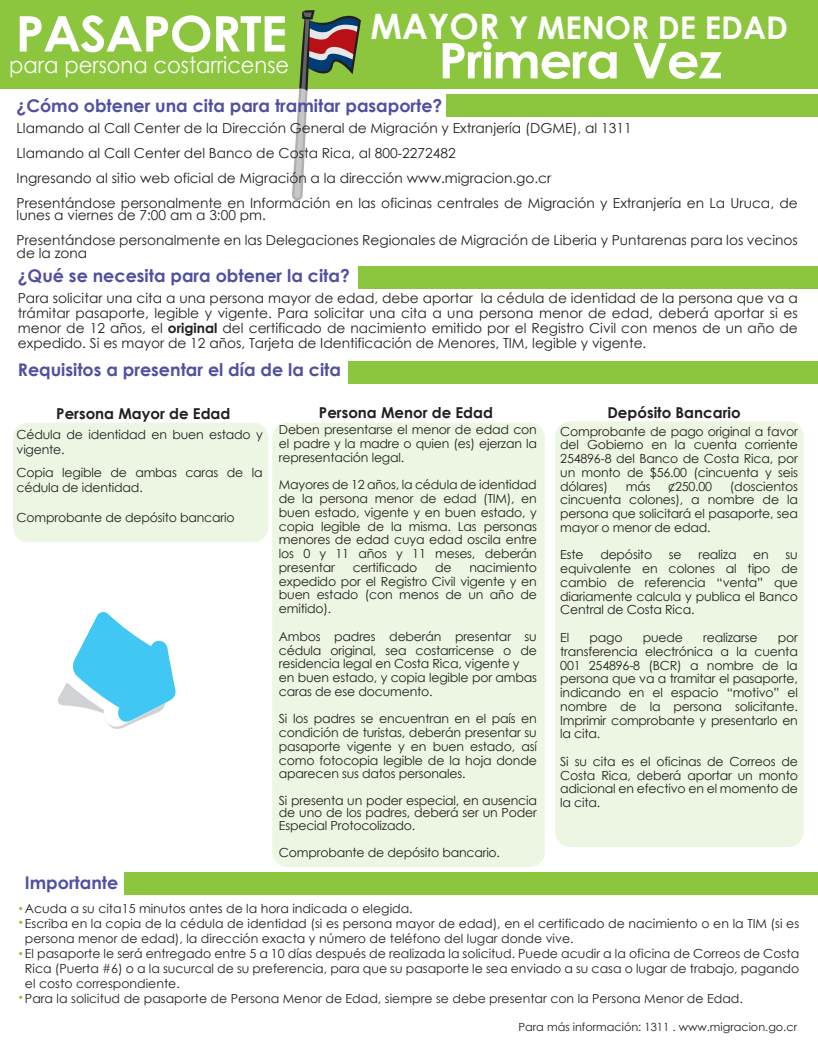
<style>
.page{position:relative;width:818px;height:1043px;background:#fff}
.page>*{position:absolute;margin:0;border:0;box-sizing:border-box;transform-origin:0 0}
.t1{font:700 49.12px "Century Gothic";letter-spacing:-.025em;color:#fff;scale:1.05 1}
.t2{font:700 31.25px "Century Gothic";color:#fff}
.t3{font:22.5px "Century Gothic";color:#fff;scale:.93 1}
.t4{font:700 17.5px "Century Gothic";color:#504fa1}
.t5{font:700 15px "Century Gothic";color:#231f20}
.t6{font:13.75px/25px "Century Gothic";color:#231f20}
.t7{font:12.5px/13.8px "Century Gothic";letter-spacing:-.015em;color:#231f20;text-align:justify}
.t8{font:11.25px "Century Gothic";color:#231f20}
.s1{font-size:35px}
.s2{font-weight:700}
</style>
<div class="page">
<div style="left:13px;top:423px;width:255px;height:119px;background:#edf6e2;border-radius:15px"></div>
<div style="left:555px;top:421px;width:248px;height:426px;background:#edf6e2;border-radius:15px"></div>
<div style="left:272px;top:423px;width:273px;height:444px;background:#edf6e2;border-radius:15px"></div>
<div style="left:0;top:0;width:818px;height:88px;background:#8bc63e"></div>
<svg style="left:292px;top:10px;width:69px;height:81px"></svg>
<div style="left:269px;top:88px;width:63px;height:208px;background:#fff;border-radius:50%"></div>
<svg style="left:58px;top:612px;width:117px;height:117px"></svg>
<div style="left:445px;top:94px;width:373px;height:22px;background:#8bc63e"></div>
<div style="left:358px;top:266px;width:460px;height:22px;background:#8bc63e"></div>
<div style="left:348px;top:361px;width:470px;height:22px;background:#8bc63e"></div>
<div style="left:124px;top:872px;width:694px;height:23px;background:#8bc63e"></div>
<h1 class="t1" style="left:16px;top:-4px;width:260px">PASAPORTE</h1>
<h2 class="t2" style="left:370px;top:4px;width:419px"><span class="s1">MAYOR</span> Y MENOR DE EDAD</h2>
<h3 class="t3" style="left:9px;top:49px;width:302px">para persona costarricense</h3>
<h1 class="t1" style="left:438px;top:23px;width:271px">Primera Vez</h1>
<h3 class="t4" style="left:17px;top:92px;width:427px">¿Cómo obtener una cita para tramitar pasaporte?</h3>
<p class="t6" style="left:17px;top:115px;width:782px">Llamando al Call Center de la Dirección General de Migración y Extranjería (DGME), al 1311<br>Llamando al Call Center del Banco de Costa Rica, al 800-2272482<br>Ingresando al sitio web oficial de Migración a la dirección www.migracion.go.cr<br>Presentándose personalmente en Información en las oficinas centrales de Migración y Extranjería en La Uruca, de</p>
<p class="t6" style="left:17px;top:202px;width:782px">lunes a viernes de 7:00 am a 3:00 pm.<br>Presentándose personalmente en las Delegaciones Regionales de Migración de Liberia y Puntarenas para los vecinos</p>
<p class="t6" style="left:17px;top:240px;width:72px">de la zona</p>
<h3 class="t4" style="left:18px;top:263px;width:333px">¿Qué se necesita para obtener la cita?</h3>
<p class="t6" style="left:18px;top:290px;width:781px;line-height:15px;text-align:justify">Para solicitar una cita a una persona mayor de edad, debe aportar la cédula de identidad de la persona que va a trámitar pasaporte, legible y vigente. Para solicitar una cita a una persona menor de edad, deberá aportar si es menor de 12 años, el <span class="s2">original</span> del certificado de nacimiento emitido por el Registro Civil con menos de un año de expedido. Si es mayor de 12 años, Tarjeta de Identificación de Menores, TIM, legible y vigente.</p>
<h3 class="t4" style="left:18px;top:356px;width:325px">Requisitos a presentar el día de la cita</h3>
<p class="t5" style="left:56px;top:402px;width:176px">Persona Mayor de Edad</p>
<p class="t7" style="left:17px;top:427px;width:248px;line-height:15px">Cédula de identidad en buen estado y vigente.</p>
<p class="t7" style="left:17px;top:464px;width:248px;line-height:15px">Copia legible de ambas caras de la cédula de identidad.</p>
<p class="t7" style="left:17px;top:510px;width:219px">Comprobante de depósito bancario</p>
<p class="t5" style="left:607px;top:401px;width:135px">Depósito Bancario</p>
<p class="t7" style="left:560px;top:424px;width:239px">Comprobante de pago original a favor del Gobierno en la cuenta corriente 254896-8 del Banco de Costa Rica, por un monto de $56.00 (cincuenta y seis dólares)</p>
<p class="t5" style="left:319px;top:401px;width:175px">Persona Menor de Edad</p>
<p class="t7" style="left:279px;top:423px;width:259px">Deben presentarse el menor de edad con el padre y la madre o quien (es) ejerzan la representación legal.</p>
<p class="t7" style="left:279px;top:478px;width:259px">Mayores de 12 años, la cédula de identidad de la persona menor de edad (TIM), en buen estado, vigente y en buen estado, y copia legible de la misma. Las personas menores de edad cuya edad oscila entre los 0 y 11 años y 11 meses, deberán presentar</p>
<p class="t7" style="left:625px;top:479px;width:26px">más</p>
<p class="t7" style="left:668px;top:479px;width:45px">¢250.00</p>
<p class="t7" style="left:560px;top:479px;width:239px;text-indent:170px">(doscientos cincuenta colones), a nombre de la persona que solicitará el pasaporte, sea mayor o menor de edad.</p>
<p class="t7" style="left:560px;top:548px;width:25px">Este</p>
<p class="t7" style="left:600px;top:548px;width:53px">depósito</p>
<p class="t7" style="left:669px;top:548px;width:14px">se</p>
<p class="t7" style="left:698px;top:548px;width:40px">realiza</p>
<p class="t7" style="left:753px;top:548px;width:17px">en</p>
<p class="t7" style="left:560px;top:548px;width:239px;text-indent:225px">su equivalente en colones al tipo de cambio de referencia “venta” que diariamente calcula y publica el Banco Central de Costa Rica.</p>
<p class="t7" style="left:560px;top:630px;width:11px">El</p>
<p class="t7" style="left:589px;top:630px;width:35px">pago</p>
<p class="t7" style="left:642px;top:630px;width:42px">puede</p>
<p class="t7" style="left:703px;top:630px;width:56px">realizarse</p>
<p class="t7" style="left:279px;top:560px;width:259px;text-indent:190px">nacimiento expedido por el Registro Civil vigente y en buen estado (con menos de un año de emitido).</p>
<p class="t7" style="left:279px;top:629px;width:259px;text-align:left">Ambos padres deberán presentar su cédula original, sea costarricense o de residencia legal en Costa Rica, vigente y en buen estado, y copia legible por ambas caras de ese documento.</p>
<p class="t7" style="left:279px;top:711px;width:259px">Si los padres se encuentran en el país en condición de turistas, deberán presentar su pasaporte vigente y en buen estado, así como fotocopia legible de la hoja donde aparecen sus datos personales.</p>
<p class="t7" style="left:279px;top:793px;width:259px;line-height:12.5px">Si presenta un poder especial, en ausencia de uno de los padres, deberá ser un Poder Especial Protocolizado.</p>
<p class="t7" style="left:279px;top:845px;width:223px">Comprobante de depósito bancario.</p>
<p class="t7" style="left:353px;top:560px;width:66px">certificado</p>
<p class="t7" style="left:435px;top:560px;width:18px">de</p>
<p class="t7" style="left:560px;top:630px;width:239px;text-indent:217px">por transferencia electrónica a la cuenta 001 254896-8 (BCR) a nombre de la persona que va a tramitar el pasaporte, indicando en el espacio “motivo” el nombre de la persona solicitante.<br>Imprimir comprobante y presentarlo en la cita.</p>
<p class="t7" style="left:560px;top:754px;width:239px">Si su cita es el oficinas de Correos de Costa Rica, deberá aportar un monto adicional en efectivo en el momento de la cita.</p>
<h3 class="t4" style="left:25px;top:869px;width:95px">Importante</h3>
<p class="t7" style="left:25px;top:900px;width:775px;line-height:15px;text-align:left">Acuda a su cita15 minutos antes de la hora indicada o elegida.<br>Escriba en la copia de la cédula de identidad (si es persona mayor de edad), en el certificado de nacimiento o en la TIM (si es persona menor de edad), la dirección exacta y número de teléfono del lugar donde vive.<br>El pasaporte le será entregado entre 5 a 10 días después de realizada la solicitud. Puede acudir a la oficina de Correos de Costa Rica (Puerta #6) o a la sucurcal de su preferencia, para que su pasaporte le sea enviado a su casa o lugar de trabajo, pagando el costo correspondiente.<br>Para la solicitud de pasaporte de Persona Menor de Edad, siempre se debe presentar con la Persona Menor de Edad.</p>
<p class="t8" style="left:518px;top:1018px;width:280px">Para más información: 1311 . www.migracion.go.cr</p>
</div>
